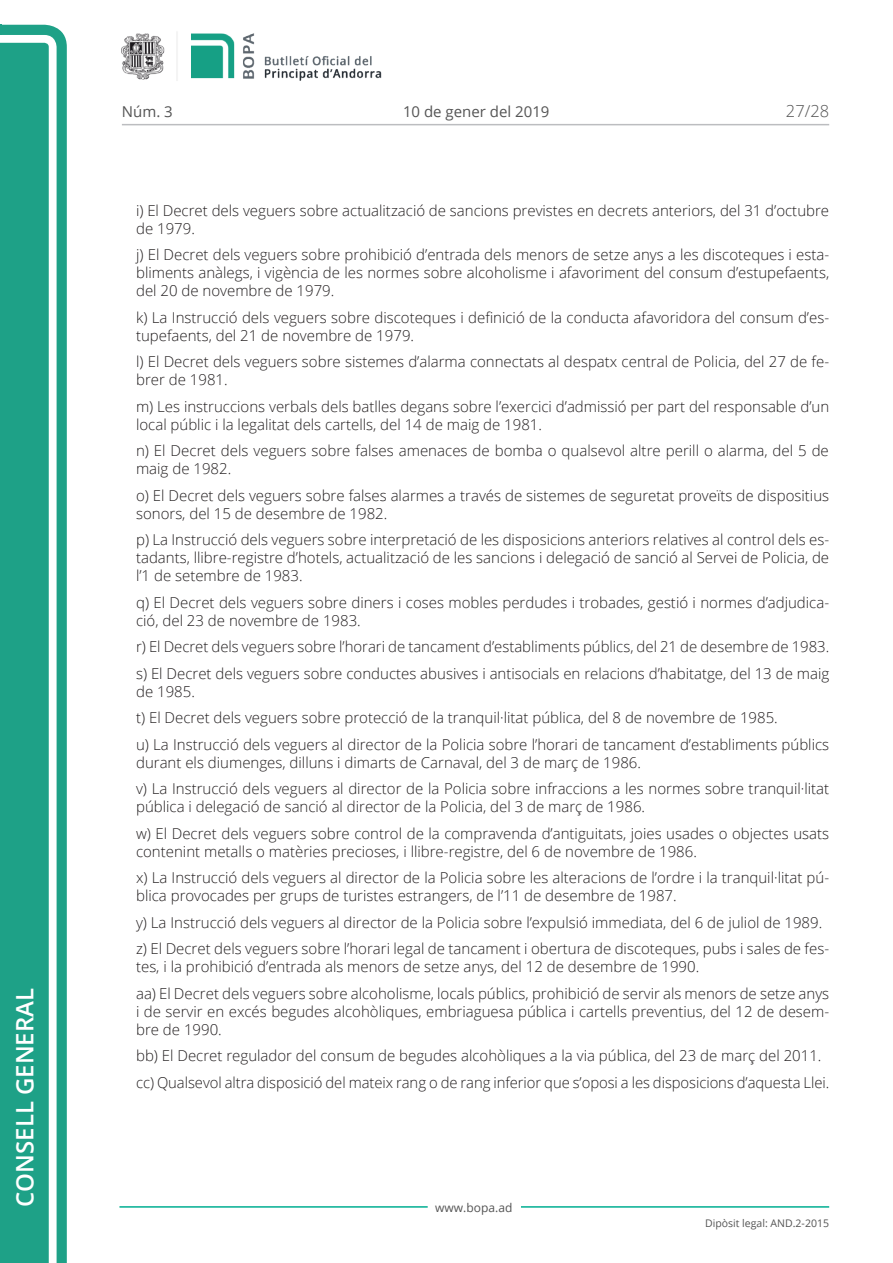
<style>
.page{position:relative;width:893px;height:1263px;background:#fff}
.page>*{position:absolute;margin:0;border:0;box-sizing:border-box;transform-origin:0 0}
.t1{font:600 24px "Open Sans";color:#fff}
.t2{font:300 16.5px "Open Sans";color:#545454}
.Body_text_i{font:300 15px/18px "Open Sans";color:#231f20}
.t3{font:15px "Open Sans";color:#545454}
.t4{font:12px "Open Sans";color:#545454}
.t5{font:10.5px "Open Sans";color:#545454}
</style>
<div class="page">
<svg style="left:0;top:25px;width:67px;height:1238px;fill:#1ea187"></svg>
<div style="left:0;top:43px;width:49px;height:1220px;background:#1ea187"></div>
<img style="left:122px;top:32px;width:260px;height:49px">
<hr style="left:119px;top:1206px;width:309px;height:2px;background:#00ae91">
<hr style="left:521px;top:1206px;width:308px;height:2px;background:#00ae91">
<hr style="left:122px;top:124px;width:707px;height:1px;background:#bcbdc0">
<h1 class="t1" style="left:8px;top:1207px;width:220px;rotate:-90deg">Consell General</h1>
<p class="t3" style="left:122px;top:102px;width:52px">Núm. 3</p>
<p class="t3" style="left:403px;top:102px;width:148px">10 de gener del 2019</p>
<p class="t2" style="left:786px;top:100px;width:45px">27/28</p>
<p class="Body_text_i" style="left:136px;top:201px;width:695px">i) El Decret dels veguers sobre actualització de sancions previstes en decrets anteriors, del 31 d’octubre de 1979.</p>
<p class="Body_text_i" style="left:136px;top:245px;width:695px;text-align:justify">j) El Decret dels veguers sobre prohibició d’entrada dels menors de setze anys a les discoteques i esta&shy;bliments anàlegs, i vigència de les normes sobre alcoholisme i afavoriment del consum d’estupefaents, del 20 de novembre de 1979.</p>
<p class="Body_text_i" style="left:136px;top:308px;width:695px">k) La Instrucció dels veguers sobre discoteques i definició de la conducta afavoridora del consum d’es&shy;tupefaents, del 21 de novembre de 1979.</p>
<p class="Body_text_i" style="left:136px;top:352px;width:695px">l) El Decret dels veguers sobre sistemes d’alarma connectats al despatx central de Policia, del 27 de fe&shy;brer de 1981.</p>
<p class="Body_text_i" style="left:136px;top:397px;width:695px">m) Les instruccions verbals dels batlles degans sobre l’exercici d’admissió per part del responsable d’un local públic i la legalitat dels cartells, del 14 de maig de 1981.</p>
<p class="Body_text_i" style="left:136px;top:441px;width:694px">n) El Decret dels veguers sobre falses amenaces de bomba o qualsevol altre perill o alarma, del 5 de maig de 1982.</p>
<p class="Body_text_i" style="left:136px;top:486px;width:695px">o) El Decret dels veguers sobre falses alarmes a través de sistemes de seguretat proveïts de dispositius sonors, del 15 de desembre de 1982.</p>
<p class="Body_text_i" style="left:136px;top:530px;width:695px;text-align:justify">p) La Instrucció dels veguers sobre interpretació de les disposicions anteriors relatives al control dels es&shy;tadants, llibre-registre d’hotels, actualització de les sancions i delegació de sanció al Servei de Policia, de l’1 de setembre de 1983.</p>
<p class="Body_text_i" style="left:136px;top:593px;width:695px">q) El Decret dels veguers sobre diners i coses mobles perdudes i trobades, gestió i normes d’adjudica&shy;ció, del 23 de novembre de 1983.</p>
<p class="Body_text_i" style="left:136px;top:637px;width:695px">r) El Decret dels veguers sobre l’horari de tancament d’establiments públics, del 21 de desembre de 1983.</p>
<p class="Body_text_i" style="left:136px;top:664px;width:695px">s) El Decret dels veguers sobre conductes abusives i antisocials en relacions d’habitatge, del 13 de maig de 1985.</p>
<p class="Body_text_i" style="left:136px;top:708px;width:643px">t) El Decret dels veguers sobre protecció de la tranquil·litat pública, del 8 de novembre de 1985.</p>
<p class="Body_text_i" style="left:136px;top:735px;width:695px">u) La Instrucció dels veguers al director de la Policia sobre l’horari de tancament d’establiments públics durant els diumenges, dilluns i dimarts de Carnaval, del 3 de març de 1986.</p>
<p class="Body_text_i" style="left:136px;top:779px;width:695px">v) La Instrucció dels veguers al director de la Policia sobre infraccions a les normes sobre tranquil·litat pública i delegació de sanció al director de la Policia, del 3 de març de 1986.</p>
<p class="Body_text_i" style="left:136px;top:824px;width:695px">w) El Decret dels veguers sobre control de la compravenda d’antiguitats, joies usades o objectes usats contenint metalls o matèries precioses, i llibre-registre, del 6 de novembre de 1986.</p>
<p class="Body_text_i" style="left:136px;top:868px;width:695px">x) La Instrucció dels veguers al director de la Policia sobre les alteracions de l’ordre i la tranquil·litat pú&shy;blica provocades per grups de turistes estrangers, de l’11 de desembre de 1987.</p>
<p class="Body_text_i" style="left:136px;top:913px;width:688px">y) La Instrucció dels veguers al director de la Policia sobre l’expulsió immediata, del 6 de juliol de 1989.</p>
<p class="Body_text_i" style="left:136px;top:939px;width:695px">z) El Decret dels veguers sobre l’horari legal de tancament i obertura de discoteques, pubs i sales de fes&shy;tes, i la prohibició d’entrada als menors de setze anys, del 12 de desembre de 1990.</p>
<p class="Body_text_i" style="left:136px;top:984px;width:695px;text-align:justify">aa) El Decret dels veguers sobre alcoholisme, locals públics, prohibició de servir als menors de setze anys i de servir en excés begudes alcohòliques, embriaguesa pública i cartells preventius, del 12 de desem&shy;bre de 1990.</p>
<p class="Body_text_i" style="left:136px;top:1046px;width:687px">bb) El Decret regulador del consum de begudes alcohòliques a la via pública, del 23 de març del 2011.</p>
<p class="Body_text_i" style="left:136px;top:1073px;width:695px">cc) Qualsevol altra disposició del mateix rang o de rang inferior que s’oposi a les disposicions d’aquesta Llei.</p>
<p class="t4" style="left:435px;top:1199px;width:79px">www.bopa.ad</p>
<p class="t5" style="left:705px;top:1216px;width:125px">Dipòsit legal: AND.2-2015</p>
</div>
